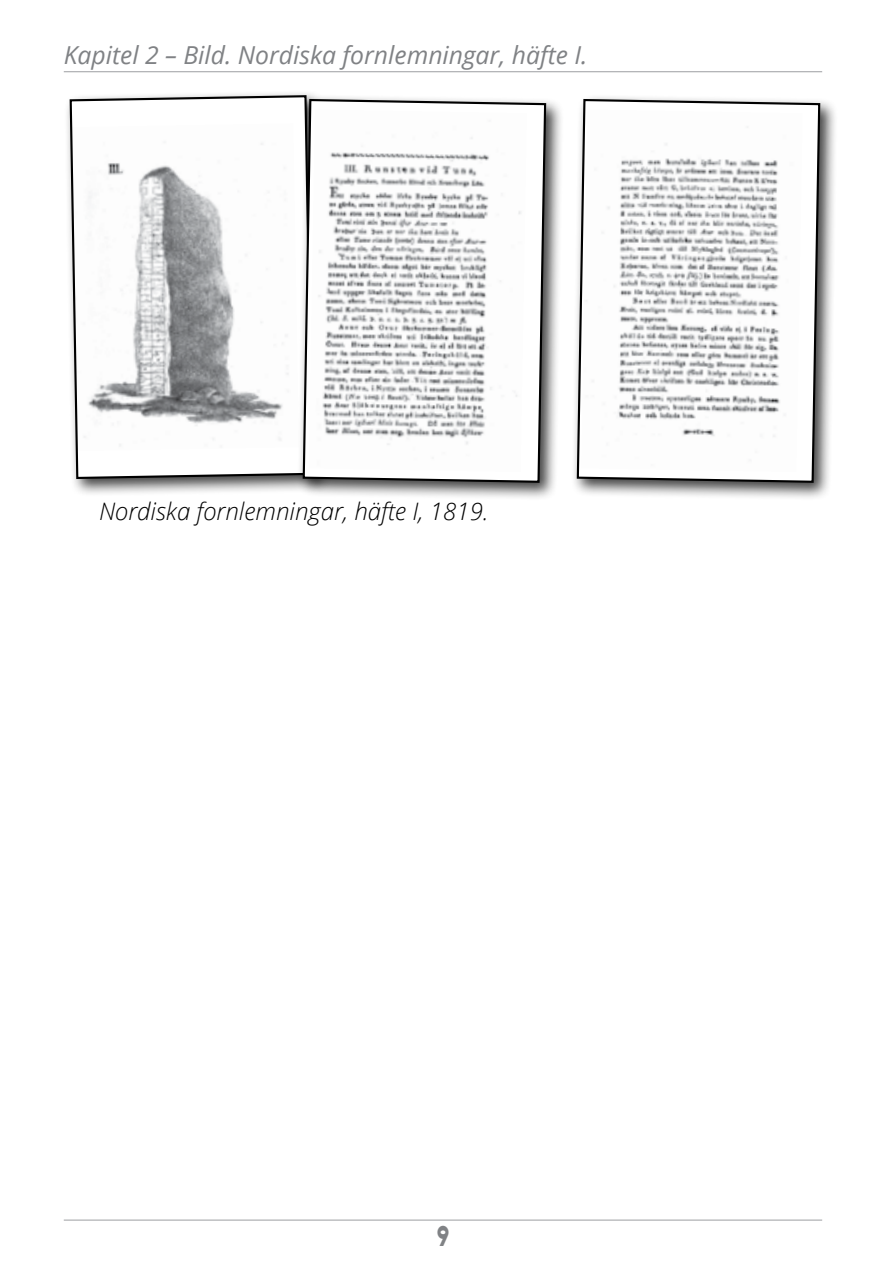
<style>
.page{position:relative;width:893px;height:1276px;background:#fff}
.page>*{position:absolute;margin:0;border:0;box-sizing:border-box;transform-origin:0 0}
.t1{font:700 27px "Arvo";color:#808285;scale:.8 1}
.t2{font:italic 24.75px "Open Sans";color:#808285}
.t3{font:italic 300 24.07px "Open Sans";color:#000}
</style>
<div class="page">
<hr style="left:64px;top:1219px;width:758px;height:1px;background:#a7a9ac">
<hr style="left:64px;top:71px;width:758px;height:1px;background:#a7a9ac">
<div style="left:571px;top:93px;width:267px;height:408px;background:#000;opacity:.75"></div>
<svg style="left:576px;top:98px;width:245px;height:386px"></svg>
<div style="left:64px;top:89px;width:267px;height:408px;background:#000;opacity:.75"></div>
<svg style="left:69px;top:94px;width:228px;height:386px"></svg>
<div style="left:297px;top:93px;width:267px;height:408px;background:#000;opacity:.75"></div>
<svg style="left:302px;top:98px;width:245px;height:386px"></svg>
<p class="t2" style="left:64px;top:38px;width:525px">Kapitel 2 – Bild. Nordiska fornlemningar, häfte I.</p>
<p class="t3" style="left:99px;top:494px;width:391px">Nordiska fornlemningar, häfte I, 1819.</p>
<p class="t1" style="left:437px;top:1219px;width:17px">9</p>
</div>
